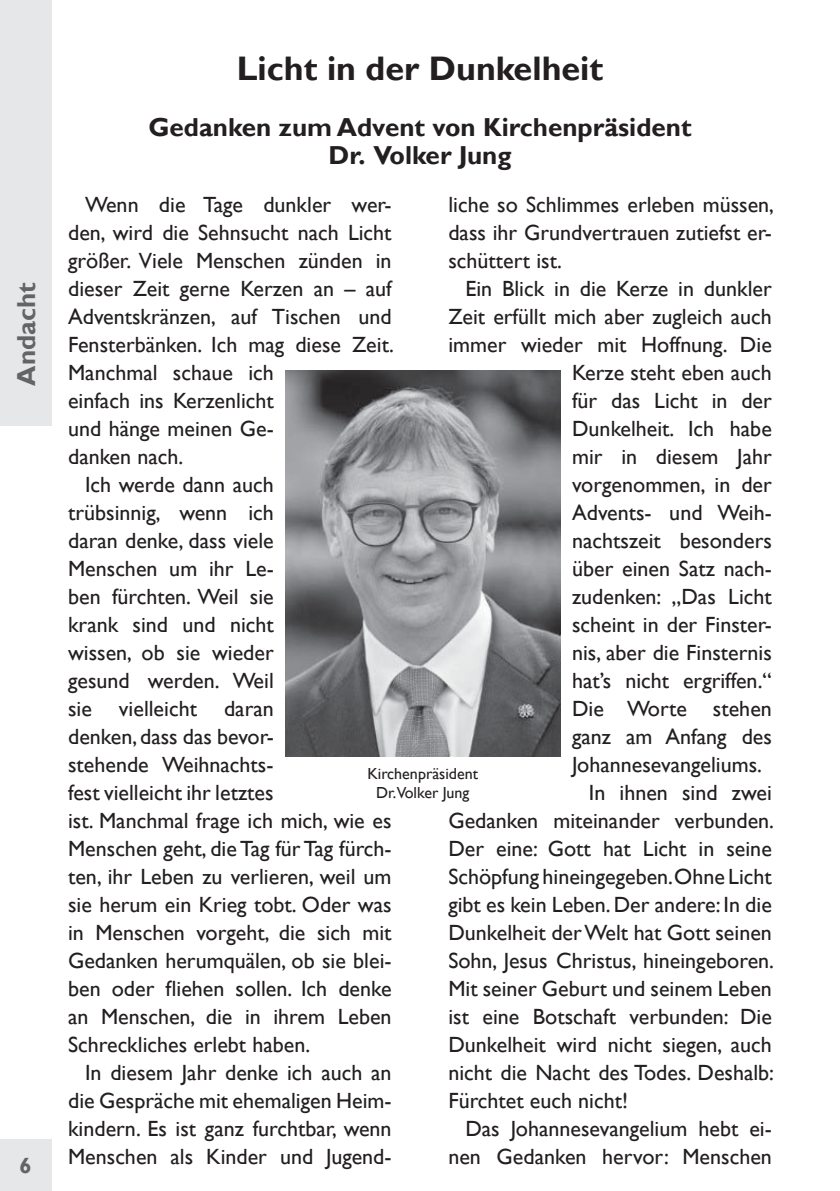
<style>
.page{position:relative;width:840px;height:1191px;background:#fff}
.page>*{position:absolute;margin:0;border:0;box-sizing:border-box;transform-origin:0 0}
.t1{font:700 34px "Gill Sans";color:#231f20}
.t2{font:700 26px/28px "Gill Sans";color:#231f20;text-align:center}
.t3{font:700 26px "Gill Sans";color:#636466}
.t4{font:22px/28px "Gill Sans";color:#231f20;text-align:justify}
.t5{font:700 22px "Gill Sans";color:#636466}
.t6{font:16px/19.2px "Gill Sans";color:#231f20;text-align:center}
</style>
<div class="page">
<div style="left:0;top:0;width:51px;height:425px;background:#e6e7e8"></div>
<div style="left:0;top:1140px;width:51px;height:51px;background:#e6e7e8"></div>
<img style="left:285px;top:370px;width:275px;height:387px">
<p class="t3" style="left:11px;top:386px;width:105px;rotate:-90deg">Andacht</p>
<p class="t5" style="left:19px;top:1152px;width:14px">6</p>
<h1 class="t1" style="left:236px;top:49px;width:368px">Licht in der Dunkelheit</h1>
<p class="t2" style="left:148px;top:113px;width:544px">Gedanken zum Advent von Kirchenpräsident<br>Dr. Volker Jung</p>
<p class="t4" style="left:448px;top:190px;width:327px">liche so Schlimmes erleben müssen, dass ihr Grundvertrauen zutiefst er&shy;schüttert ist.</p>
<p class="t4" style="left:465px;top:274px;width:308px">Ein Blick in die Kerze in dunkler</p>
<p class="t4" style="left:448px;top:302px;width:325px">Zeit erfüllt mich aber zugleich auch</p>
<p class="t4" style="left:448px;top:330px;width:325px">immer wieder mit Hoffnung. Die</p>
<p class="t4" style="left:571px;top:358px;width:201px">Kerze steht eben auch</p>
<p class="t4" style="left:571px;top:386px;width:201px">für das Licht in der</p>
<p class="t4" style="left:571px;top:414px;width:201px">Dunkelheit. Ich habe</p>
<p class="t4" style="left:571px;top:442px;width:201px">mir in diesem Jahr</p>
<p class="t4" style="left:571px;top:470px;width:201px">vorgenommen, in der</p>
<p class="t4" style="left:571px;top:498px;width:201px">Advents- und Weih-</p>
<p class="t4" style="left:571px;top:526px;width:201px">nachtszeit besonders</p>
<p class="t4" style="left:571px;top:554px;width:201px">über einen Satz nach-</p>
<p class="t4" style="left:571px;top:582px;width:201px">zudenken: „Das Licht</p>
<p class="t4" style="left:571px;top:610px;width:201px">scheint in der Finster-</p>
<p class="t4" style="left:571px;top:638px;width:201px">nis, aber die Finsternis</p>
<p class="t4" style="left:571px;top:666px;width:201px">hat’s nicht ergriffen.“</p>
<p class="t4" style="left:571px;top:694px;width:201px">Die Worte stehen</p>
<p class="t4" style="left:571px;top:722px;width:201px">ganz am Anfang des</p>
<p class="t4" style="left:571px;top:750px;width:191px">Johannesevangeliums.</p>
<p class="t4" style="left:588px;top:778px;width:184px">In ihnen sind zwei</p>
<p class="t4" style="left:448px;top:806px;width:327px">Gedanken miteinander verbunden.</p>
<p class="t4" style="left:448px;top:834px;width:325px">Der eine: Gott hat Licht in seine</p>
<p class="t4" style="left:448px;top:862px;width:325px">Schöpfung hineingegeben.Ohne Licht</p>
<p class="t4" style="left:448px;top:890px;width:325px">gibt es kein Leben. Der andere: In die</p>
<p class="t4" style="left:448px;top:918px;width:325px">Dunkelheit der Welt hat Gott seinen</p>
<p class="t4" style="left:448px;top:946px;width:327px">Sohn, Jesus Christus, hineingeboren.</p>
<p class="t4" style="left:448px;top:974px;width:325px">Mit seiner Geburt und seinem Leben</p>
<p class="t4" style="left:448px;top:1002px;width:325px">ist eine Botschaft verbunden: Die</p>
<p class="t4" style="left:448px;top:1030px;width:325px">Dunkelheit wird nicht siegen, auch</p>
<p class="t4" style="left:448px;top:1058px;width:327px">nicht die Nacht des Todes. Deshalb:</p>
<p class="t4" style="left:448px;top:1086px;width:181px">Fürchtet euch nicht!</p>
<p class="t4" style="left:465px;top:1114px;width:308px">Das Johannesevangelium hebt ei-</p>
<p class="t4" style="left:448px;top:1142px;width:325px">nen Gedanken hervor: Menschen</p>
<p class="t4" style="left:85px;top:190px;width:308px">Wenn die Tage dunkler wer-</p>
<p class="t4" style="left:68px;top:218px;width:325px">den, wird die Sehnsucht nach Licht</p>
<p class="t4" style="left:68px;top:246px;width:325px">größer. Viele Menschen zünden in</p>
<p class="t4" style="left:68px;top:274px;width:325px">dieser Zeit gerne Kerzen an – auf</p>
<p class="t4" style="left:68px;top:302px;width:325px">Adventskränzen, auf Tischen und</p>
<p class="t4" style="left:68px;top:330px;width:327px">Fensterbänken. Ich mag diese Zeit.</p>
<p class="t4" style="left:68px;top:358px;width:207px">Manchmal schaue ich</p>
<p class="t4" style="left:68px;top:386px;width:207px">einfach ins Kerzenlicht</p>
<p class="t4" style="left:68px;top:414px;width:207px">und hänge meinen Ge-</p>
<p class="t4" style="left:68px;top:442px;width:116px">danken nach.</p>
<p class="t4" style="left:85px;top:470px;width:190px">Ich werde dann auch</p>
<p class="t4" style="left:68px;top:498px;width:207px">trübsinnig, wenn ich</p>
<p class="t4" style="left:68px;top:526px;width:207px">daran denke, dass viele</p>
<p class="t4" style="left:68px;top:554px;width:207px">Menschen um ihr Le-</p>
<p class="t4" style="left:68px;top:582px;width:207px">ben fürchten. Weil sie</p>
<p class="t4" style="left:68px;top:610px;width:207px">krank sind und nicht</p>
<p class="t4" style="left:68px;top:638px;width:207px">wissen, ob sie wieder</p>
<p class="t4" style="left:68px;top:666px;width:207px">gesund werden. Weil</p>
<p class="t4" style="left:68px;top:694px;width:207px">sie vielleicht daran</p>
<p class="t4" style="left:68px;top:722px;width:207px">denken, dass das bevor-</p>
<p class="t4" style="left:68px;top:750px;width:207px">stehende Weihnachts-</p>
<p class="t4" style="left:68px;top:778px;width:207px">fest vielleicht ihr letztes</p>
<p class="t4" style="left:68px;top:806px;width:325px">ist. Manchmal frage ich mich, wie es</p>
<p class="t4" style="left:68px;top:834px;width:325px">Menschen geht, die Tag für Tag fürch-</p>
<p class="t4" style="left:68px;top:862px;width:325px">ten, ihr Leben zu verlieren, weil um</p>
<p class="t4" style="left:68px;top:890px;width:325px">sie herum ein Krieg tobt. Oder was</p>
<p class="t4" style="left:68px;top:918px;width:325px">in Menschen vorgeht, die sich mit</p>
<p class="t4" style="left:68px;top:946px;width:325px">Gedanken herumquälen, ob sie blei-</p>
<p class="t4" style="left:68px;top:974px;width:325px">ben oder fliehen sollen. Ich denke</p>
<p class="t4" style="left:68px;top:1002px;width:325px">an Menschen, die in ihrem Leben</p>
<p class="t4" style="left:68px;top:1030px;width:243px">Schreckliches erlebt haben.</p>
<p class="t4" style="left:85px;top:1058px;width:308px">In diesem Jahr denke ich auch an</p>
<p class="t4" style="left:68px;top:1086px;width:325px">die Gespräche mit ehemaligen Heim-</p>
<p class="t4" style="left:68px;top:1114px;width:325px">kindern. Es ist ganz furchtbar, wenn</p>
<p class="t4" style="left:68px;top:1142px;width:325px">Menschen als Kinder und Jugend-</p>
<p class="t6" style="left:367px;top:764px;width:112px">Kirchenpräsident<br>Dr.Volker Jung</p>
</div>
